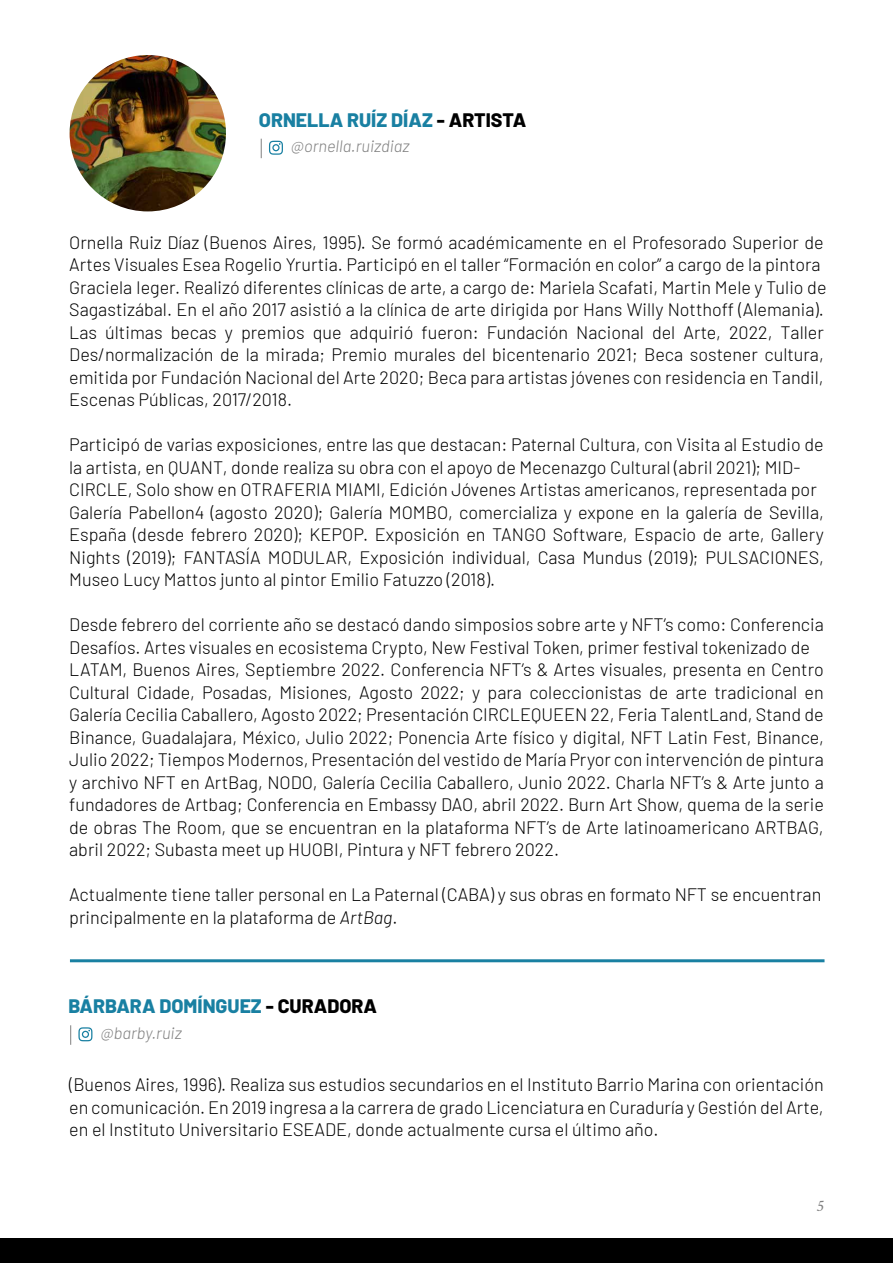
<style>
.page{position:relative;width:893px;height:1263px;background:#fff}
.page>*{position:absolute;margin:0;border:0;box-sizing:border-box;transform-origin:0 0}
.t1{font:800 19.5px "Barlow";color:#1980a2}
.t2{font:300 18px/22.5px "Barlow";color:#000}
.t3{font:italic 300 16.5px "Barlow";color:#808080}
.t4{font:italic 16.5px "Crimson Text";color:#808080}
.s1{color:#000}
.s2{font-style:italic}
</style>
<div class="page">
<div style="left:0;top:1238px;width:893px;height:25px;background:#000"></div>
<hr style="left:70px;top:959px;width:754px;height:3px;background:#1980a2">
<img style="left:70px;top:55px;width:156px;height:156px;border-radius:78px">
<svg style="left:261px;top:139px;width:1px;height:19px"></svg>
<svg style="left:269px;top:141px;width:14px;height:14px"></svg>
<svg style="left:70px;top:1025px;width:1px;height:20px"></svg>
<svg style="left:78px;top:1027px;width:14px;height:14px"></svg>
<p class="t1" style="left:259px;top:105px;width:269px">ORNELLA RUÍZ DÍAZ <span class="s1">- ARTISTA</span></p>
<p class="t3" style="left:291px;top:135px;width:120px">@ornella.ruizdiaz</p>
<p class="t2" style="left:69px;top:230px;width:759px">Ornella Ruiz Díaz (Buenos Aires, 1995). Se formó académicamente en el Profesorado Superior de Artes Visuales Esea Rogelio Yrurtia. Participó en el taller “Formación en color” a cargo de la pintora Graciela Ieger. Realizó diferentes clínicas de arte, a cargo de: Mariela Scafati, Martin Mele y Tulio de Sagastizábal. En el año 2017 asistió a la clínica de arte dirigida por Hans Willy Notthoff (Alemania).<br>Las últimas becas y premios que adquirió fueron: Fundación Nacional del Arte, 2022, Taller Des/normalización de la mirada; Premio murales del bicentenario 2021; Beca sostener cultura, emitida por Fundación Nacional del Arte 2020; Beca para artistas jóvenes con residencia en Tandil, Escenas Públicas, 2017/2018.</p>
<p class="t2" style="left:69px;top:432px;width:756px">Participó de varias exposiciones, entre las que destacan: Paternal Cultura, con Visita al Estudio de la artista, en QUANT, donde realiza su obra con el apoyo de Mecenazgo Cultural (abril 2021); MID-CIRCLE, Solo show en OTRAFERIA MIAMI, Edición Jóvenes Artistas americanos, representada por Galería Pabellon4 (agosto 2020); Galería MOMBO, comercializa y expone en la galería de Sevilla, España (desde febrero 2020); KEPOP. Exposición en TANGO Software, Espacio de arte, Gallery Nights (2019); FANTASÍA MODULAR, Exposición individual, Casa Mundus (2019); PULSACIONES, Museo Lucy Mattos junto al pintor Emilio Fatuzzo (2018).</p>
<p class="t2" style="left:69px;top:612px;width:756px">Desde febrero del corriente año se destacó dando simposios sobre arte y NFT’s como: Conferencia Desafíos. Artes visuales en ecosistema Crypto, New Festival Token, primer festival tokenizado de LATAM, Buenos Aires, Septiembre 2022. Conferencia NFT’s &amp; Artes visuales, presenta en Centro Cultural Cidade, Posadas, Misiones, Agosto 2022; y para coleccionistas de arte tradicional en Galería Cecilia Caballero, Agosto 2022; Presentación CIRCLEQUEEN 22, Feria TalentLand, Stand de Binance, Guadalajara, México, Julio 2022; Ponencia Arte físico y digital, NFT Latin Fest, Binance, Julio 2022; Tiempos Modernos, Presentación del vestido de María Pryor con intervención de pintura y archivo NFT en ArtBag, NODO, Galería Cecilia Caballero, Junio 2022. Charla NFT’s &amp; Arte junto a fundadores de Artbag; Conferencia en Embassy DAO, abril 2022. Burn Art Show, quema de la serie de obras The Room, que se encuentran en la plataforma NFT’s de Arte latinoamericano ARTBAG, abril 2022; Subasta meet up HUOBI, Pintura y NFT febrero 2022.</p>
<p class="t2" style="left:69px;top:882px;width:754px">Actualmente tiene taller personal en La Paternal (CABA) y sus obras en formato NFT se encuentran principalmente en la plataforma de <span class="s2">ArtBag</span>.</p>
<p class="t1" style="left:68px;top:992px;width:310px">BÁRBARA DOMÍNGUEZ <span class="s1">- CURADORA</span></p>
<p class="t3" style="left:100px;top:1021px;width:83px">@barby.ruiz</p>
<p class="t2" style="left:69px;top:1072px;width:756px;text-align:justify">(Buenos Aires, 1996). Realiza sus estudios secundarios en el Instituto Barrio Marina con orientación en comunicación. En 2019 ingresa a la carrera de grado Licenciatura en Curaduría y Gestión del Arte, en el Instituto Universitario ESEADE, donde actualmente cursa el último año.</p>
<p class="t4" style="left:816px;top:1197px;width:8px">5</p>
</div>
